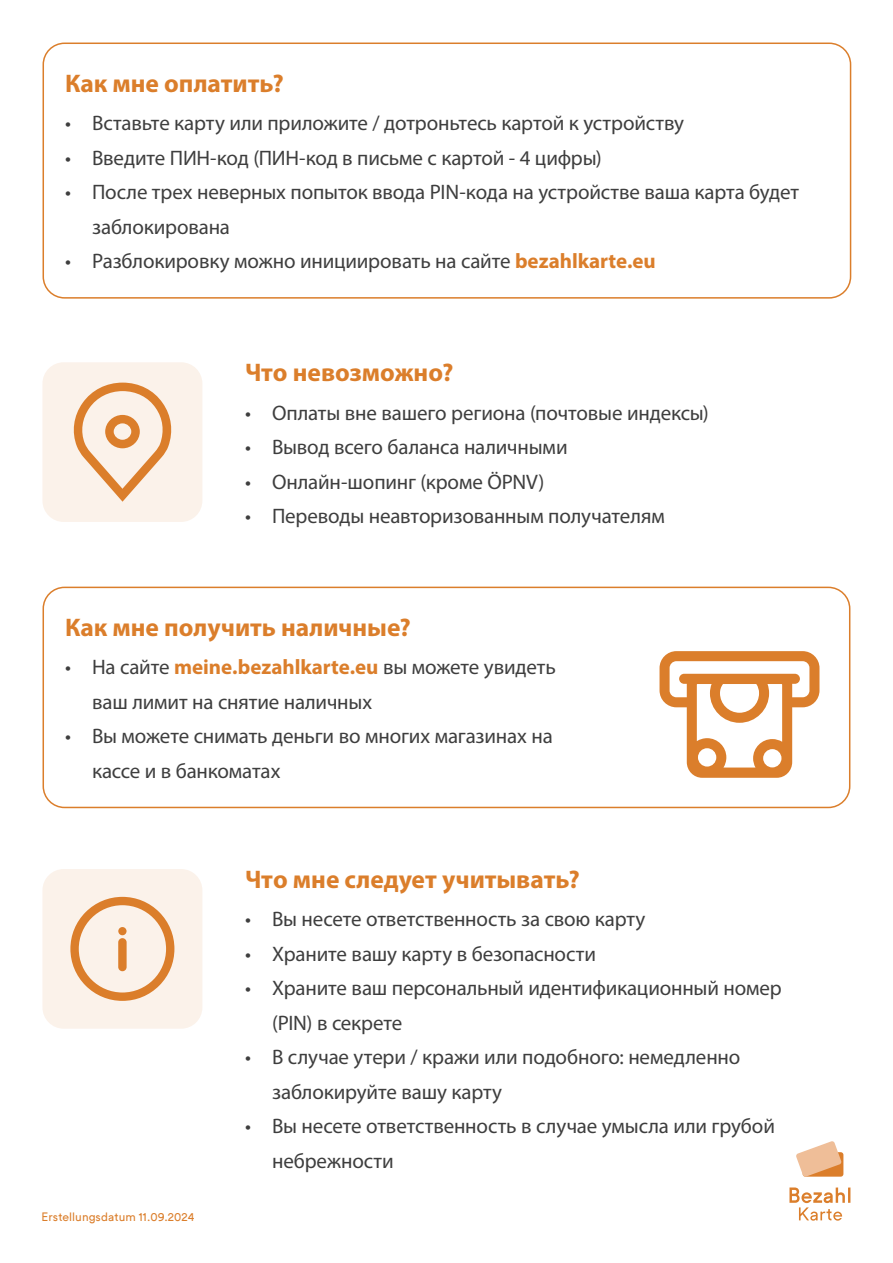
<style>
.page{position:relative;width:893px;height:1263px;background:#fff}
.page>*{position:absolute;margin:0;border:0;box-sizing:border-box;transform-origin:0 0}
.t1{font:700 25.5px "Myriad Pro";color:#db7e2b}
.t2{font:21px/34.5px "Myriad Pro";letter-spacing:-.01em;color:#3e3e3e}
.t3{font:12px "Josala";color:#db7e2b}
.s1{font-weight:700;color:#db7e2b}
</style>
<div class="page">
<div style="left:43px;top:587px;width:807px;height:221px;border:2px solid #db7e2b;border-radius:21px"></div>
<div style="left:43px;top:43px;width:808px;height:256px;border:2px solid #db7e2b;border-radius:21px"></div>
<svg style="left:789px;top:1187px;width:61px;height:34px"></svg>
<div style="left:803px;top:1152px;width:40px;height:25px;background:#db7e2b;border-radius:3px"></div>
<svg style="left:796px;top:1141px;width:46px;height:36px"></svg>
<div style="left:42px;top:362px;width:160px;height:160px;background:#fbf2ea;border-radius:21px"></div>
<svg style="left:659px;top:651px;width:160px;height:127px"></svg>
<div style="left:42px;top:869px;width:160px;height:160px;background:#fbf2ea;border-radius:21px"></div>
<svg style="left:70px;top:897px;width:104px;height:104px"></svg>
<div style="left:118px;top:938px;width:9px;height:33px;background:#db7e2b;border-radius:4px"></div>
<div style="left:118px;top:927px;width:9px;height:8px;background:#db7e2b;border-radius:50%"></div>
<svg style="left:74px;top:383px;width:97px;height:119px"></svg>
<p class="t1" style="left:65px;top:67px;width:220px">Как мне оплатить?</p>
<p class="t2" style="left:65px;top:106px;width:621px">• Вставьте карту или приложите / дотроньтесь картой к устройству</p>
<p class="t2" style="left:65px;top:140px;width:538px">• Введите ПИН-код (ПИН-код в письме с картой - 4 цифры)</p>
<p class="t2" style="left:92px;top:175px;width:709px;text-indent:-27px">• После трех неверных попыток ввода PIN-кода на устройстве ваша карта будет заблокирована</p>
<p class="t2" style="left:65px;top:244px;width:592px">• Разблокировку можно инициировать на сайте <span class="s1">bezahlkarte.eu</span></p>
<p class="t1" style="left:245px;top:356px;width:210px">Что невозможно?</p>
<p class="t2" style="left:245px;top:395px;width:465px">• Оплаты вне вашего региона (почтовые индексы)</p>
<p class="t2" style="left:245px;top:429px;width:324px">• Вывод всего баланса наличными</p>
<p class="t2" style="left:245px;top:464px;width:301px">• Онлайн-шопинг (кроме ÖPNV)</p>
<p class="t2" style="left:245px;top:498px;width:421px">• Переводы неавторизованным получателям</p>
<p class="t1" style="left:65px;top:611px;width:347px">Как мне получить наличные?</p>
<p class="t2" style="left:92px;top:650px;width:465px;text-indent:-27px">• На сайте <span class="s1">meine.bezahlkarte.eu</span> вы можете увидеть ваш лимит на снятие наличных</p>
<p class="t2" style="left:92px;top:719px;width:462px;text-indent:-27px">• Вы можете снимать деньги во многих магазинах на кассе и в банкоматах</p>
<p class="t1" style="left:245px;top:863px;width:336px">Что мне следует учитывать?</p>
<p class="t3" style="left:42px;top:1210px;width:155px">Erstellungsdatum 11.09.2024</p>
<p class="t2" style="left:245px;top:902px;width:402px">• Вы несете ответственность за свою карту</p>
<p class="t2" style="left:245px;top:936px;width:352px">• Храните вашу карту в безопасности</p>
<p class="t2" style="left:272px;top:971px;width:511px;text-indent:-27px">• Храните ваш персональный идентификационный номер (PIN) в секрете</p>
<p class="t2" style="left:272px;top:1040px;width:470px;text-indent:-27px">• В случае утери / кражи или подобного: немедленно заблокируйте вашу карту</p>
<p class="t2" style="left:272px;top:1109px;width:504px;text-indent:-27px">• Вы несете ответственность в случае умысла или грубой небрежности</p>
</div>
